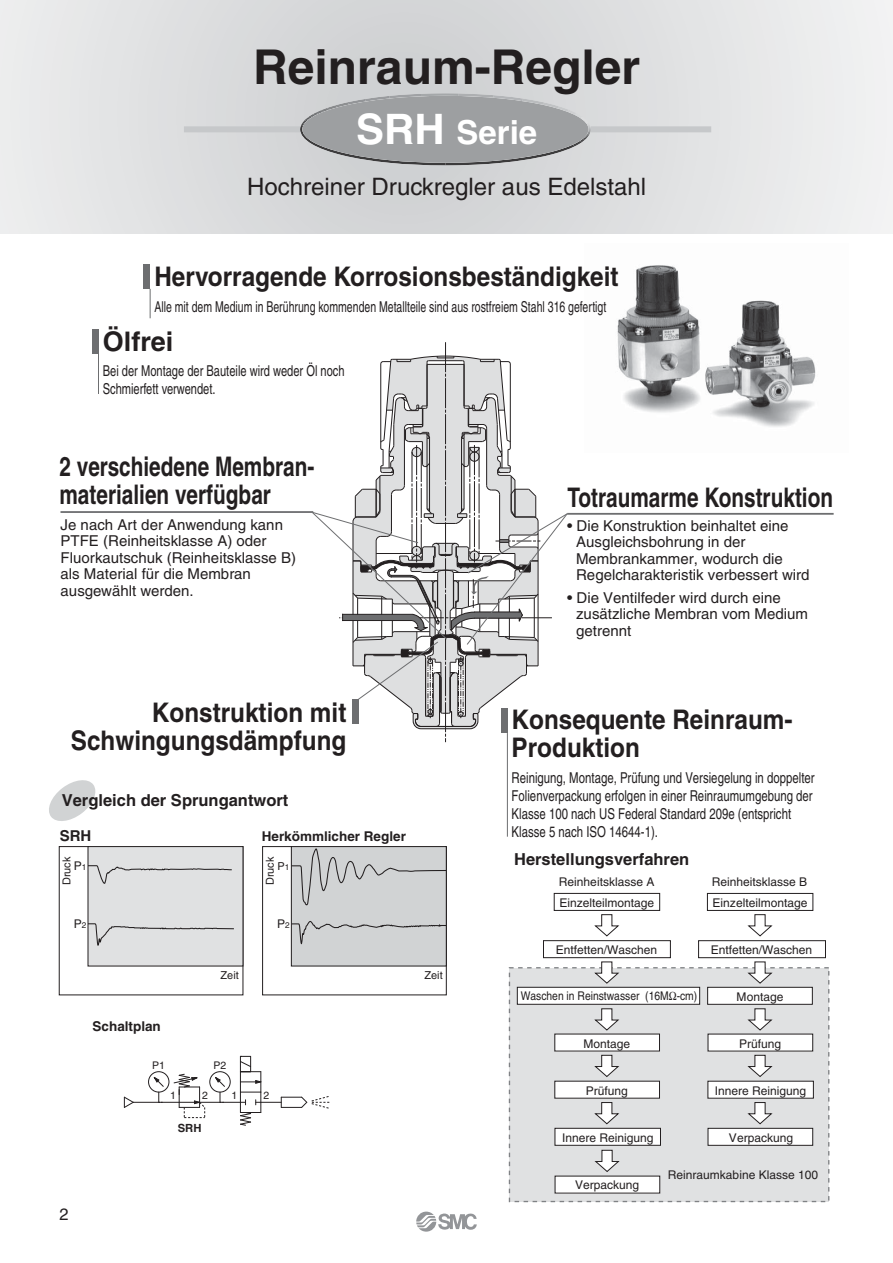
<style>
.page{position:relative;width:893px;height:1263px;background:#fff}
.page>*{position:absolute;margin:0;border:0;box-sizing:border-box;transform-origin:0 0}
.t1{font:700 48px "Helvetica";color:#231f20}
.t2{font:700 33px "Helvetica";color:#fff}
.t3{font:700 27px/28.5px "Helvetica";color:#231f20;scale:.9 1}
.t4{font:700 27px/28.5px "Helvetica";color:#231f20;scale:.77 1}
.t5{font:700 27px "Helvetica";color:#231f20}
.t6{font:24px "Helvetica";color:#231f20}
.t7{font:700 16.5px "Helvetica";color:#231f20}
.t8{font:16.5px "Helvetica";color:#231f20}
.t9{font:15px/16.5px "Helvetica";color:#231f20}
.t10{font:15px/18px "Helvetica";color:#231f20;scale:.76 1}
.t11{font:15px "Helvetica";color:#231f20;scale:.7 1}
.t12{font:15px/18px "Helvetica";color:#231f20;scale:.74 1}
.t13{font:700 15px "Helvetica";color:#231f20}
.t14{font:700 13.5px "Helvetica";color:#231f20}
.t15{font:12px "Helvetica";color:#231f20}
.t16{font:12px "Helvetica";color:#231f20;scale:.86 1}
.t17{font:700 11.25px "Helvetica";color:#231f20}
.t18{font:10.95px "Helvetica";color:#231f20}
.t19{font:10.5px "Helvetica";color:#231f20}
.s1{font-size:42px}
.s2{font-size:8.25px}
</style>
<div class="page">
<svg style="left:0;top:0;width:892px;height:234px;background:#dfe0e1"></svg>
<hr style="left:133px;top:1102px;width:46px;height:1px;background:#231f20">
<svg style="left:123px;top:1096px;width:11px;height:12px"></svg>
<div style="left:148px;top:1071px;width:21px;height:21px;border:1px solid #231f20;border-radius:50%"></div>
<svg style="left:151px;top:1074px;width:13px;height:29px"></svg>
<svg style="left:173px;top:1056px;width:157px;height:70px"></svg>
<div style="left:509px;top:968px;width:319px;height:234px;background:#e0e1e2"></div>
<div style="left:509px;top:967px;width:320px;height:235px;border:1px dashed #808285"></div>
<svg style="left:594px;top:1008px;width:25px;height:23px"></svg>
<svg style="left:748px;top:1008px;width:24px;height:23px"></svg>
<svg style="left:594px;top:1055px;width:25px;height:22px"></svg>
<svg style="left:748px;top:1055px;width:24px;height:22px"></svg>
<svg style="left:594px;top:1102px;width:25px;height:23px"></svg>
<svg style="left:748px;top:1102px;width:24px;height:23px"></svg>
<svg style="left:595px;top:1150px;width:25px;height:22px"></svg>
<img style="left:617px;top:265px;width:199px;height:162px">
<div style="left:591px;top:126px;width:120px;height:6px;background:#c6c8ca"></div>
<div style="left:184px;top:126px;width:116px;height:6px;background:#c6c8ca"></div>
<svg style="left:49px;top:780px;width:47px;height:41px"></svg>
<svg style="left:300px;top:93px;width:291px;height:72px;background:#a6a8aa"></svg>
<hr style="left:507px;top:733px;width:1px;height:104px;background:#6d6e70">
<div style="left:144px;top:264px;width:6px;height:25px;background:#6d6e70"></div>
<svg style="left:150px;top:289px;width:1px;height:29px"></svg>
<div style="left:92px;top:329px;width:6px;height:25px;background:#6d6e70"></div>
<hr style="left:98px;top:354px;width:1px;height:40px;background:#6d6e70">
<div style="left:59px;top:846px;width:184px;height:149px;border:1px solid #231f20"></div>
<div style="left:88px;top:847px;width:155px;height:119px;background:#e0e1e2"></div>
<div style="left:88px;top:846px;width:155px;height:120px;border:1px solid #231f20"></div>
<div style="left:262px;top:846px;width:184px;height:149px;border:1px solid #231f20"></div>
<div style="left:291px;top:847px;width:155px;height:119px;background:#d1d3d4"></div>
<div style="left:291px;top:846px;width:155px;height:120px;border:1px solid #231f20"></div>
<svg style="left:87px;top:865px;width:145px;height:19px"></svg>
<svg style="left:87px;top:923px;width:147px;height:24px"></svg>
<svg style="left:290px;top:848px;width:157px;height:58px"></svg>
<svg style="left:290px;top:916px;width:157px;height:28px"></svg>
<hr style="left:60px;top:511px;width:253px;height:2px;background:#6d6e70">
<hr style="left:567px;top:513px;width:266px;height:2px;background:#6d6e70">
<svg style="left:312px;top:342px;width:256px;height:400px"></svg>
<div style="left:517px;top:987px;width:182px;height:17px;background:#fff"></div>
<div style="left:517px;top:987px;width:183px;height:18px;border:1px solid #231f20"></div>
<div style="left:555px;top:1034px;width:104px;height:17px;background:#fff"></div>
<div style="left:555px;top:1128px;width:105px;height:17px;background:#fff"></div>
<div style="left:554px;top:1128px;width:106px;height:18px;border:1px solid #231f20"></div>
<div style="left:555px;top:1081px;width:104px;height:17px;background:#fff"></div>
<div style="left:555px;top:1176px;width:104px;height:17px;background:#fff"></div>
<svg style="left:543px;top:893px;width:128px;height:91px"></svg>
<div style="left:707px;top:987px;width:105px;height:17px;background:#fff"></div>
<div style="left:707px;top:987px;width:105px;height:18px;border:1px solid #231f20"></div>
<div style="left:708px;top:1034px;width:104px;height:17px;background:#fff"></div>
<div style="left:708px;top:1128px;width:104px;height:17px;background:#fff"></div>
<div style="left:707px;top:1128px;width:106px;height:18px;border:1px solid #231f20"></div>
<div style="left:708px;top:1081px;width:105px;height:17px;background:#fff"></div>
<svg style="left:698px;top:893px;width:128px;height:91px"></svg>
<svg style="left:416px;top:1212px;width:61px;height:20px"></svg>
<h1 class="t1" style="left:253px;top:50px;width:388px">Reinraum-Regler</h1>
<h2 class="t2" style="left:356px;top:120px;width:183px"><span class="s1">SRH</span> Serie</h2>
<h3 class="t6" style="left:247px;top:178px;width:400px">Hochreiner Druckregler aus Edelstahl</h3>
<h3 class="t3" style="left:154px;top:265px;width:517px">Hervorragende Korrosionsbeständigkeit</h3>
<p class="t11" style="left:154px;top:301px;width:647px">Alle mit dem Medium in Berührung kommenden Metallteile sind aus rostfreiem Stahl 316 gefertigt</p>
<h3 class="t5" style="left:103px;top:332px;width:72px">Ölfrei</h3>
<p class="t12" style="left:103px;top:364px;width:328px">Bei der Montage der Bauteile wird weder Öl noch<br>Schmierfett verwendet.</p>
<h3 class="t4" style="left:59px;top:455px;width:332px">2 verschiedene Membran&shy;materialien verfügbar</h3>
<h3 class="t4" style="left:567px;top:486px;width:346px">Totraumarme Konstruktion</h3>
<p class="t9" style="left:61px;top:518px;width:237px">Je nach Art der Anwendung kann<br>PTFE (Reinheitsklasse A) oder<br>Fluorkautschuk (Reinheitsklasse B) als Material für die Membran ausgewählt werden.</p>
<p class="t9" style="left:576px;top:519px;width:235px;text-indent:-9px">• Die Konstruktion beinhaltet eine<br>Ausgleichsbohrung in der<br>Membrankammer, wodurch die<br>Regelcharakteristik verbessert wird</p>
<p class="t9" style="left:576px;top:591px;width:233px;text-indent:-9px">• Die Ventilfeder wird durch eine zusätzliche Membran vom Medium getrennt</p>
<h3 class="t3" style="left:71px;top:701px;width:308px;text-align:right">Konstruktion mit<br>Schwingungsdämpfung</h3>
<p class="t7" style="left:62px;top:795px;width:228px">Vergleich der Sprungantwort</p>
<p class="t13" style="left:60px;top:830px;width:33px">SRH</p>
<p class="t14" style="left:262px;top:831px;width:146px">Herkömmlicher Regler</p>
<p class="t18" style="left:63px;top:885px;width:30px;rotate:-90deg">Druck</p>
<p class="t15" style="left:74px;top:862px;width:14px">P<span class="s2">1</span></p>
<p class="t15" style="left:74px;top:919px;width:14px">P<span class="s2">2</span></p>
<p class="t14" style="left:93px;top:1021px;width:70px">Schaltplan</p>
<p class="t18" style="left:221px;top:971px;width:20px">Zeit</p>
<p class="t18" style="left:266px;top:885px;width:30px;rotate:-90deg">Druck</p>
<p class="t18" style="left:277px;top:862px;width:13px">P<span class="s2">1</span></p>
<p class="t15" style="left:277px;top:919px;width:14px">P<span class="s2">2</span></p>
<p class="t19" style="left:152px;top:1061px;width:14px">P1</p>
<p class="t19" style="left:213px;top:1061px;width:14px">P2</p>
<p class="t19" style="left:170px;top:1092px;width:7px">1</p>
<p class="t19" style="left:202px;top:1092px;width:7px">2</p>
<p class="t19" style="left:231px;top:1092px;width:7px">1</p>
<p class="t19" style="left:263px;top:1092px;width:7px">2</p>
<p class="t17" style="left:178px;top:1124px;width:25px">SRH</p>
<p class="t18" style="left:424px;top:971px;width:20px">Zeit</p>
<p class="t8" style="left:59px;top:1209px;width:11px">2</p>
<h3 class="t3" style="left:511px;top:708px;width:314px">Konsequente Reinraum-<br>Produktion</h3>
<p class="t10" style="left:511px;top:770px;width:400px">Reinigung, Montage, Prüfung und Versiegelung in doppelter Folienverpackung erfolgen in einer Reinraumumgebung der Klasse 100 nach US Federal Standard 209e (entspricht Klasse 5 nach ISO 14644-1).</p>
<p class="t15" style="left:559px;top:878px;width:97px">Reinheitsklasse A</p>
<p class="t15" style="left:711px;top:878px;width:97px">Reinheitsklasse B</p>
<p class="t7" style="left:514px;top:853px;width:177px">Herstellungsverfahren</p>
<p class="t15" style="left:559px;top:898px;width:96px">Einzelteilmontage</p>
<p class="t15" style="left:555px;top:946px;width:103px">Entfetten/Waschen</p>
<p class="t16" style="left:520px;top:992px;width:207px">Waschen in Reinstwasser (16M -cm)</p>
<p class="t15" style="left:583px;top:1039px;width:48px">Montage</p>
<p class="t15" style="left:585px;top:1086px;width:44px">Prüfung</p>
<p class="t15" style="left:562px;top:1133px;width:93px">Innere Reinigung</p>
<p class="t15" style="left:575px;top:1181px;width:66px">Verpackung</p>
<p class="t15" style="left:712px;top:898px;width:96px">Einzelteilmontage</p>
<p class="t15" style="left:710px;top:946px;width:103px">Entfetten/Waschen</p>
<p class="t15" style="left:736px;top:992px;width:48px">Montage</p>
<p class="t15" style="left:739px;top:1039px;width:44px">Prüfung</p>
<p class="t15" style="left:714px;top:1086px;width:93px">Innere Reinigung</p>
<p class="t15" style="left:729px;top:1133px;width:66px">Verpackung</p>
<p class="t15" style="left:668px;top:1170px;width:152px">Reinraumkabine Klasse 100</p>
</div>
